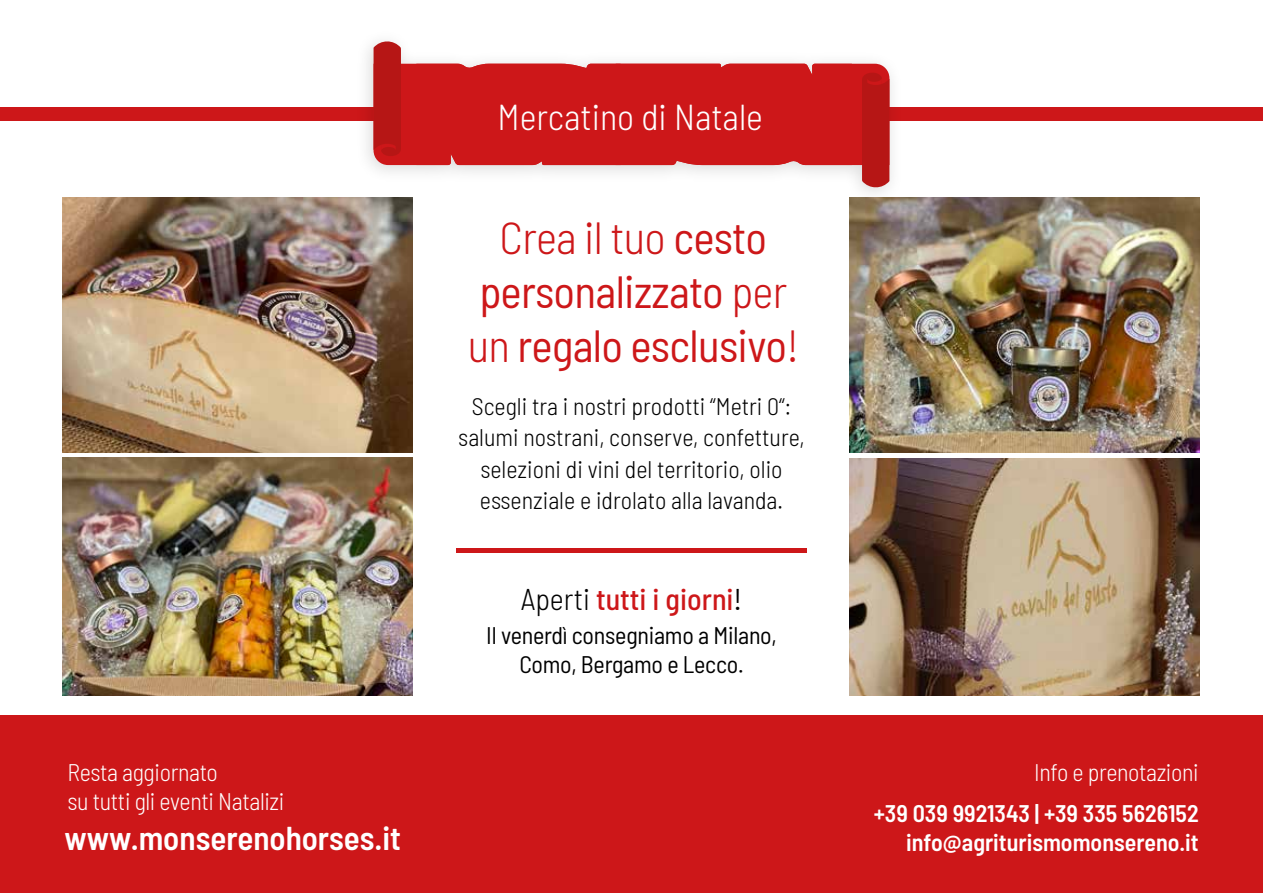
<style>
.page{position:relative;width:1263px;height:893px;background:#fff}
.page>*{position:absolute;margin:0;border:0;box-sizing:border-box;transform-origin:0 0}
.t1{font:semi-condensed 45px/54px "Barlow";letter-spacing:-.015em;color:#cd1719;text-align:center}
.t2{font:300 semi-condensed 36px "Barlow";color:#fff}
.t3{font:600 semi-condensed 33px "Barlow";color:#fff}
.t4{font:500 semi-condensed 30px "Barlow";color:#cd1719}
.t5{font:300 semi-condensed 24px/31.5px "Barlow";color:#000;text-align:center}
.t6{font:300 semi-condensed 24px/28.8px "Barlow";letter-spacing:-.015em;color:#fff}
.t7{font:600 semi-condensed 24px/28.8px "Barlow";color:#fff;text-align:right}
.t8{font:semi-condensed 24px/28.8px "Barlow";letter-spacing:-.01em;color:#000;text-align:center}
.s1{font-weight:300}
.s2{font-weight:300;color:#000}
.s3{font-weight:400;color:#000}
</style>
<div class="page">
<img style="left:849px;top:198px;width:351px;height:255px">
<img style="left:62px;top:457px;width:350px;height:238px">
<img style="left:62px;top:198px;width:350px;height:255px">
<img style="left:849px;top:458px;width:351px;height:237px">
<div style="left:0;top:716px;width:1263px;height:177px;background:#cd1719"></div>
<div style="left:0;top:108px;width:1263px;height:13px;background:#cd1719"></div>
<div style="left:355px;top:29px;width:549px;height:177px;background:#000;opacity:.15"></div>
<svg style="left:374px;top:39px;width:515px;height:150px"></svg>
<hr style="left:456px;top:549px;width:350px;height:4px;background:#cd1719">
<h2 class="t2" style="left:497px;top:91px;width:267px">Mercatino di Natale</h2>
<h1 class="t1" style="left:468px;top:207px;width:333px"><span class="s1">Crea il tuo</span> cesto personalizzato <span class="s1">per un</span> regalo esclusivo<span class="s1">!</span></h1>
<p class="t5" style="left:458px;top:389px;width:348px">Scegli tra i nostri prodotti “Metri 0“: salumi nostrani, conserve, confetture, selezioni di vini del territorio, olio essenziale e idrolato alla lavanda.</p>
<p class="t4" style="left:521px;top:577px;width:223px"><span class="s2">Aperti</span> tutti i giorni<span class="s3">!</span></p>
<p class="t8" style="left:486px;top:619px;width:292px">Il venerdì consegniamo a Milano,<br>Como, Bergamo e Lecco.</p>
<p class="t6" style="left:68px;top:756px;width:218px">Resta aggiornato<br>su tutti gli eventi Natalizi</p>
<p class="t6" style="left:1034px;top:756px;width:166px">Info e prenotazioni</p>
<h3 class="t3" style="left:64px;top:815px;width:338px">www.monserenohorses.it</h3>
<p class="t7" style="left:874px;top:797px;width:326px">+39 039 9921343 | +39 335 5626152 info@agriturismomonsereno.it</p>
</div>
